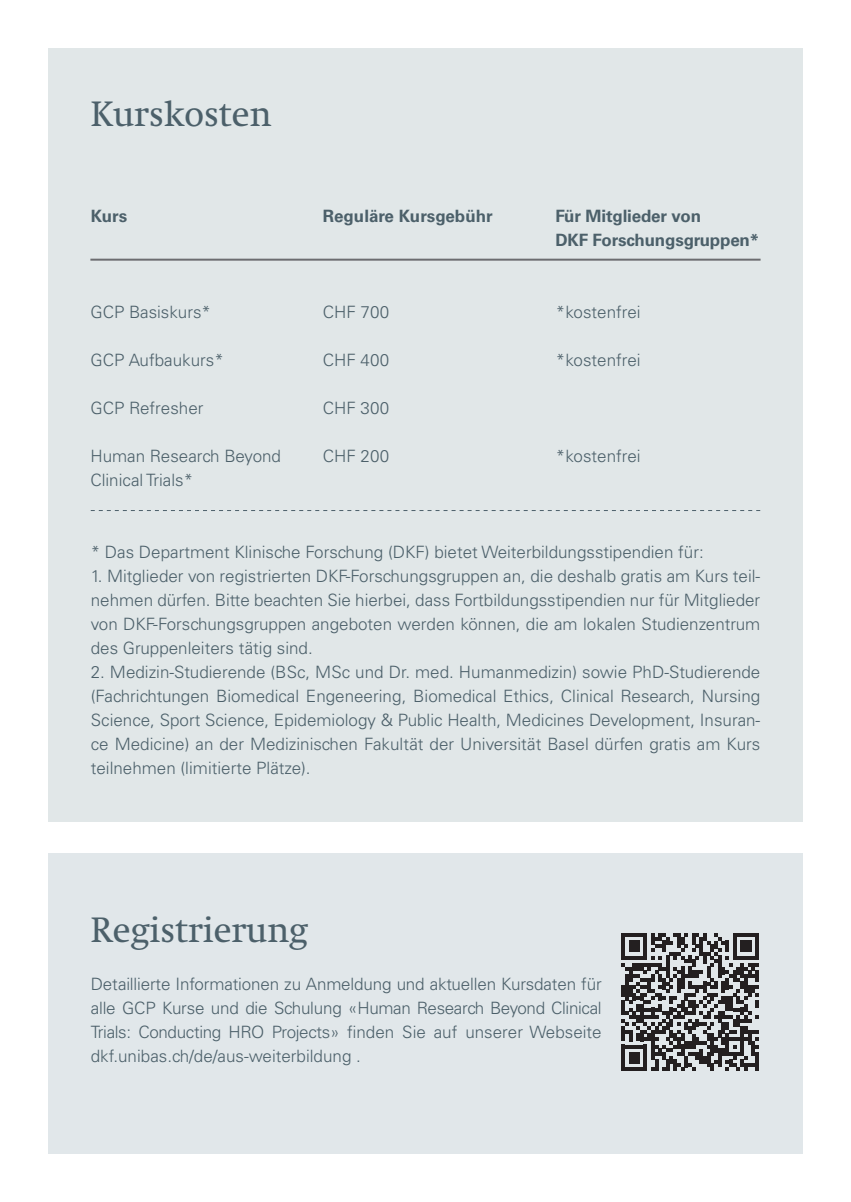
<style>
.page{position:relative;width:851px;height:1202px;background:#fff}
.page>*{position:absolute;margin:0;border:0;box-sizing:border-box;transform-origin:0 0}
.t1{font:36px "Swift Neue LT Pro";color:#4c606a}
.t2{font:300 17px/24px "Univers LT Std";color:#4c606a;text-align:justify}
.t3{font:700 17px/24px "Univers LT Std";letter-spacing:-.01em;color:#4c606a}
</style>
<div class="page">
<div style="left:48px;top:48px;width:754px;height:774px;background:#e1e7e8"></div>
<svg style="left:91px;top:510px;width:669px;height:1px"></svg>
<hr style="left:90px;top:259px;width:670px;height:2px;background:#6c6d70">
<div style="left:48px;top:853px;width:754px;height:301px;background:#e1e7ea"></div>
<svg style="left:621px;top:933px;width:137px;height:138px"></svg>
<hr style="left:755px;top:1052px;width:3px;height:19px;background:#231f20">
<h1 class="t1" style="left:91px;top:92px;width:182px">Kurskosten</h1>
<p class="t3" style="left:91px;top:204px;width:38px">Kurs</p>
<p class="t3" style="left:323px;top:204px;width:171px">Reguläre Kursgebühr</p>
<p class="t3" style="left:555px;top:204px;width:205px">Für Mitglieder von<br>DKF Forschungsgruppen*</p>
<p class="t2" style="left:90px;top:300px;width:122px">GCP Basiskurs*</p>
<p class="t2" style="left:90px;top:348px;width:135px">GCP Aufbaukurs*</p>
<p class="t2" style="left:90px;top:396px;width:115px">GCP Refresher</p>
<p class="t2" style="left:90px;top:444px;width:192px">Human Research Beyond<br>Clinical Trials*</p>
<p class="t2" style="left:323px;top:300px;width:68px">CHF 700</p>
<p class="t2" style="left:323px;top:348px;width:68px">CHF 400</p>
<p class="t2" style="left:323px;top:396px;width:68px">CHF 300</p>
<p class="t2" style="left:323px;top:444px;width:68px">CHF 200</p>
<p class="t2" style="left:556px;top:300px;width:86px">*kostenfrei</p>
<p class="t2" style="left:556px;top:348px;width:86px">*kostenfrei</p>
<p class="t2" style="left:556px;top:444px;width:86px">*kostenfrei</p>
<p class="t2" style="left:91px;top:540px;width:614px">* Das Department Klinische Forschung (DKF) bietet Weiterbildungsstipendien für:</p>
<p class="t2" style="left:91px;top:564px;width:671px">1. Mitglieder von registrierten DKF-Forschungsgruppen an, die deshalb gratis am Kurs teil&shy;nehmen dürfen. Bitte beachten Sie hierbei, dass Fortbildungsstipendien nur für Mitglieder von DKF-Forschungsgruppen angeboten werden können, die am lokalen Studienzentrum des Gruppenleiters tätig sind.</p>
<p class="t2" style="left:91px;top:660px;width:671px">2. Medizin-Studierende (BSc, MSc und Dr. med. Humanmedizin) sowie PhD-Studierende (Fachrichtungen Biomedical Engeneering, Biomedical Ethics, Clinical Research, Nursing Science, Sport Science, Epidemiology &amp; Public Health, Medicines Development, Insuran&shy;ce Medicine) an der Medizinischen Fakultät der Universität Basel dürfen gratis am Kurs teilnehmen (limitierte Plätze).</p>
<h1 class="t1" style="left:91px;top:908px;width:219px">Registrierung</h1>
<p class="t2" style="left:91px;top:972px;width:512px">Detaillierte Informationen zu Anmeldung und aktuellen Kursdaten für alle GCP Kurse und die Schulung «Human Research Beyond Clinical Trials: Conducting HRO Projects» finden Sie auf unserer Webseite dkf.unibas.ch/de/aus-weiterbildung .</p>
</div>
